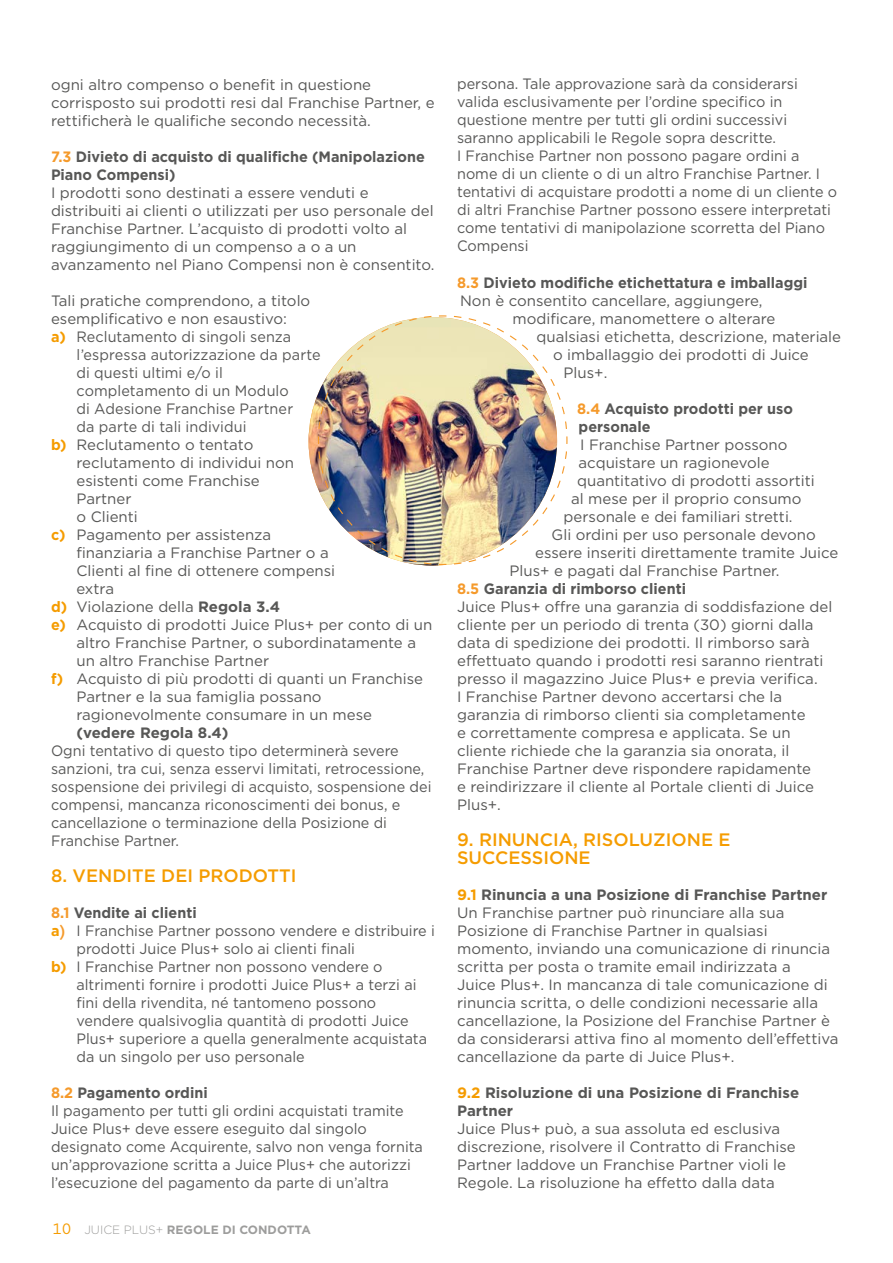
<style>
.page{position:relative;width:893px;height:1263px;background:#fff}
.page>*{position:absolute;margin:0;border:0;box-sizing:border-box;transform-origin:0 0}
.Haupttitel_gross_12{font:500 18px/18px "Gotham";color:#f59c00}
.GT_Grundlinienraster{font:500 18px "Gotham";color:#f59c00}
.GT_Aufzählung_Punkt{font:15px/18px "Gotham";color:#575756}
.GT_Aufzählung_Punkt-2{font:15px/18px "Gotham";color:#575756;scale:.96 1}
.GT_Aufzählung_Punkt-3{font:700 15px/18px "Gotham";color:#575756;scale:.96 1}
.Haupttitel_gross_12-2{font:15px/18px "Gotham";color:#575756}
.Haupttitel_gross_12-3{font:700 15px/18px "Gotham";color:#575756}
.t1{font:700 12px "Gotham";color:#9d9d9c}
.s1{color:#f59a2b}
.s2{font-weight:700;color:#f59c00}
.s3{font-weight:700}
.s4{font-family:"Officina Sans ITC Pro";font-weight:700;color:#f59a2b}
.s5{font-weight:400;font-size:15px;color:#f59c00}
.s6{font-weight:300}
.s7{color:#f59c00}
</style>
<div class="page">
<img style="left:317px;top:315px;width:251px;height:251px">
<p class="GT_Aufzählung_Punkt" style="left:51px;top:75px;width:385px">ogni altro compenso o benefit in questione corrisposto sui prodotti resi dal Franchise Partner, e rettificherà le qualifiche secondo necessità.</p>
<p class="GT_Aufzählung_Punkt-3" style="left:51px;top:148px;width:391px"><span class="s1">7.3</span> Divieto di acquisto di qualifiche (Manipolazione<br>Piano Compensi)</p>
<p class="GT_Aufzählung_Punkt" style="left:51px;top:183px;width:385px">I prodotti sono destinati a essere venduti e distribuiti ai clienti o utilizzati per uso personale del Franchise Partner. L’acquisto di prodotti volto al raggiungimento di un compenso a o a un avanzamento nel Piano Compensi non è consentito.</p>
<p class="GT_Aufzählung_Punkt" style="left:51px;top:291px;width:261px">Tali pratiche comprendono, a titolo esemplificativo e non esaustivo:</p>
<p class="GT_Aufzählung_Punkt-2" style="left:77px;top:327px;width:256px;text-indent:-26px"><span class="s2">a)</span> Reclutamento di singoli senza l’espressa autorizzazione da parte di questi ultimi e/o il completamento di un Modulo<br>di Adesione Franchise Partner<br>da parte di tali individui</p>
<p class="GT_Aufzählung_Punkt" style="left:77px;top:435px;width:219px;text-indent:-26px"><span class="s2">b)</span> Reclutamento o tentato reclutamento di individui non esistenti come Franchise<br>Partner<br>o Clienti</p>
<p class="GT_Aufzählung_Punkt" style="left:77px;top:525px;width:260px;text-indent:-26px"><span class="s2">c)</span> Pagamento per assistenza finanziaria a Franchise Partner o a<br>Clienti al fine di ottenere compensi extra</p>
<p class="GT_Aufzählung_Punkt" style="left:51px;top:597px;width:231px"><span class="s2">d)</span> Violazione della <span class="s3">Regola 3.4</span></p>
<p class="GT_Aufzählung_Punkt" style="left:77px;top:615px;width:357px;text-indent:-26px"><span class="s2">e)</span> Acquisto di prodotti Juice Plus+ per conto di un altro Franchise Partner, o subordinatamente a un altro Franchise Partner</p>
<p class="GT_Aufzählung_Punkt" style="left:77px;top:669px;width:348px;text-indent:-26px"><span class="s2">f)</span> Acquisto di più prodotti di quanti un Franchise Partner e la sua famiglia possano ragionevolmente consumare in un mese <span class="s3">(vedere Regola 8.4)</span></p>
<p class="GT_Aufzählung_Punkt-2" style="left:51px;top:741px;width:398px">Ogni tentativo di questo tipo determinerà severe sanzioni, tra cui, senza esservi limitati, retrocessione, sospensione dei privilegi di acquisto, sospensione dei compensi, mancanza riconoscimenti dei bonus, e cancellazione o terminazione della Posizione di Franchise Partner.</p>
<p class="GT_Grundlinienraster" style="left:51px;top:864px;width:247px">8. VENDITE DEI PRODOTTI</p>
<p class="GT_Aufzählung_Punkt-3" style="left:51px;top:904px;width:153px"><span class="s1">8.1</span> Vendite ai clienti</p>
<p class="GT_Aufzählung_Punkt-2" style="left:77px;top:921px;width:375px;text-indent:-26px"><span class="s2">a</span><span class="s4">)</span> I Franchise Partner possono vendere e distribuire i prodotti Juice Plus+ solo ai clienti finali</p>
<p class="GT_Aufzählung_Punkt-2" style="left:77px;top:957px;width:367px;text-indent:-26px"><span class="s2">b)</span> I Franchise Partner non possono vendere o altrimenti fornire i prodotti Juice Plus+ a terzi ai fini della rivendita, né tantomeno possono vendere qualsivoglia quantità di prodotti Juice Plus+ superiore a quella generalmente acquistata da un singolo per uso personale</p>
<p class="GT_Aufzählung_Punkt-3" style="left:51px;top:1084px;width:165px"><span class="s1">8.2</span> Pagamento ordini</p>
<p class="GT_Aufzählung_Punkt-2" style="left:51px;top:1101px;width:389px">Il pagamento per tutti gli ordini acquistati tramite Juice Plus+ deve essere eseguito dal singolo designato come Acquirente, salvo non venga fornita un’approvazione scritta a Juice Plus+ che autorizzi l’esecuzione del pagamento da parte di un’altra</p>
<p class="t1" style="left:52px;top:1222px;width:260px"><span class="s5">10</span> <span class="s6">JUICE PLUS+</span> REGOLE DI CONDOTTA</p>
<p class="GT_Aufzählung_Punkt-2" style="left:457px;top:74px;width:356px">persona. Tale approvazione sarà da considerarsi valida esclusivamente per l’ordine specifico in questione mentre per tutti gli ordini successivi saranno applicabili le Regole sopra descritte.</p>
<p class="GT_Aufzählung_Punkt-2" style="left:457px;top:146px;width:397px">I Franchise Partner non possono pagare ordini a nome di un cliente o di un altro Franchise Partner. I tentativi di acquistare prodotti a nome di un cliente o di altri Franchise Partner possono essere interpretati come tentativi di manipolazione scorretta del Piano Compensi</p>
<p class="GT_Aufzählung_Punkt-3" style="left:457px;top:274px;width:367px"><span class="s1">8.3</span> Divieto modifiche etichettatura e imballaggi</p>
<p class="GT_Aufzählung_Punkt" style="left:460px;top:291px;width:304px">Non è consentito cancellare, aggiungere,</p>
<p class="GT_Aufzählung_Punkt" style="left:513px;top:309px;width:264px">modificare, manomettere o alterare</p>
<p class="GT_Aufzählung_Punkt" style="left:537px;top:327px;width:306px">qualsiasi etichetta, descrizione, materiale</p>
<p class="GT_Aufzählung_Punkt" style="left:553px;top:345px;width:257px">o imballaggio dei prodotti di Juice</p>
<p class="GT_Aufzählung_Punkt" style="left:564px;top:363px;width:45px">Plus+.</p>
<p class="GT_Aufzählung_Punkt-3" style="left:577px;top:400px;width:226px"><span class="s1">8.4</span> Acquisto prodotti per uso personale</p>
<p class="GT_Aufzählung_Punkt" style="left:580px;top:435px;width:209px">I Franchise Partner possono</p>
<p class="GT_Aufzählung_Punkt" style="left:579px;top:453px;width:193px">acquistare un ragionevole</p>
<p class="GT_Aufzählung_Punkt" style="left:577px;top:471px;width:239px">quantitativo di prodotti assortiti</p>
<p class="GT_Aufzählung_Punkt" style="left:571px;top:489px;width:232px">al mese per il proprio consumo</p>
<p class="GT_Aufzählung_Punkt" style="left:564px;top:507px;width:231px">personale e dei familiari stretti.</p>
<p class="GT_Aufzählung_Punkt" style="left:552px;top:525px;width:266px">Gli ordini per uso personale devono</p>
<p class="GT_Aufzählung_Punkt" style="left:535px;top:543px;width:305px">essere inseriti direttamente tramite Juice</p>
<p class="GT_Aufzählung_Punkt" style="left:510px;top:561px;width:272px">Plus+ e pagati dal Franchise Partner.</p>
<p class="GT_Aufzählung_Punkt-3" style="left:457px;top:580px;width:240px"><span class="s1">8.5</span> Garanzia di rimborso clienti</p>
<p class="GT_Aufzählung_Punkt" style="left:457px;top:597px;width:377px">Juice Plus+ offre una garanzia di soddisfazione del cliente per un periodo di trenta (30) giorni dalla data di spedizione dei prodotti. Il rimborso sarà effettuato quando i prodotti resi saranno rientrati presso il magazzino Juice Plus+ e previa verifica.</p>
<p class="GT_Aufzählung_Punkt" style="left:457px;top:687px;width:358px">I Franchise Partner devono accertarsi che la garanzia di rimborso clienti sia completamente e correttamente compresa e applicata. Se un cliente richiede che la garanzia sia onorata, il Franchise Partner deve rispondere rapidamente e reindirizzare il cliente al Portale clienti di Juice Plus+.</p>
<p class="Haupttitel_gross_12" style="left:457px;top:830px;width:275px">9. RINUNCIA, RISOLUZIONE E<br>SUCCESSIONE</p>
<p class="Haupttitel_gross_12-3" style="left:457px;top:886px;width:372px"><span class="s7">9.1</span> Rinuncia a una Posizione di Franchise Partner</p>
<p class="GT_Aufzählung_Punkt" style="left:457px;top:903px;width:383px">Un Franchise partner può rinunciare alla sua Posizione di Franchise Partner in qualsiasi momento, inviando una comunicazione di rinuncia scritta per posta o tramite email indirizzata a<br>Juice Plus+. In mancanza di tale comunicazione di rinuncia scritta, o delle condizioni necessarie alla cancellazione, la Posizione del Franchise Partner è da considerarsi attiva fino al momento dell’effettiva cancellazione da parte di Juice Plus+.</p>
<p class="Haupttitel_gross_12-3" style="left:457px;top:1084px;width:344px"><span class="s7">9.2</span> Risoluzione di una Posizione di Franchise<br>Partner</p>
<p class="Haupttitel_gross_12-2" style="left:457px;top:1119px;width:340px">Juice Plus+ può, a sua assoluta ed esclusiva discrezione, risolvere il Contratto di Franchise Partner laddove un Franchise Partner violi le Regole. La risoluzione ha effetto dalla data</p>
</div>
